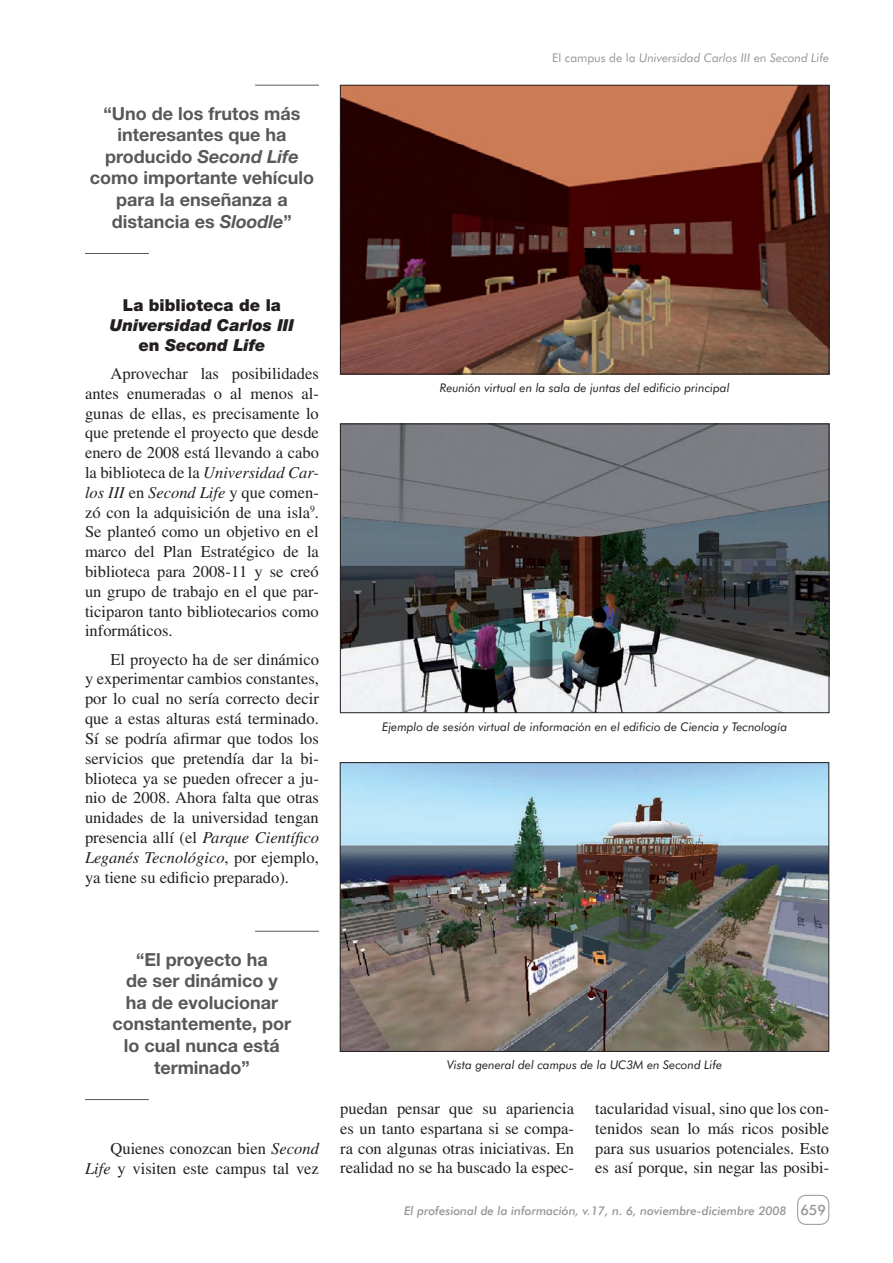
<style>
.page{position:relative;width:893px;height:1263px;background:#fff}
.page>*{position:absolute;margin:0;border:0;box-sizing:border-box;transform-origin:0 0}
.t1{font:700 18px/21.6px "Helvetica Neue";color:#57585a;text-align:center}
.t2{font:16.5px/19.8px "Times";color:#231f20;text-align:justify}
.t3{font:italic 900 16.5px/19.8px "Helvetica Neue";color:#231f20;text-align:center}
.t4{font:900 16.5px "Helvetica Neue";color:#231f20}
.t5{font:500 14.25px "Futura BT";color:#939598}
.t6{font:italic 12px "Futura BT";color:#231f20}
.t7{font:italic 500 12px "Futura BT";color:#939598}
.t8{font:italic 12px "Futura BT";color:#939598}
.s1{font-style:italic}
.s2{font-style:normal}
</style>
<div class="page">
<div style="left:797px;top:1195px;width:32px;height:30px;border:1px solid #939598;border-radius:9px"></div>
<hr style="left:255px;top:85px;width:64px;height:1px;background:#57585a">
<hr style="left:85px;top:253px;width:64px;height:1px;background:#57585a">
<hr style="left:255px;top:931px;width:64px;height:1px;background:#57585a">
<hr style="left:85px;top:1099px;width:64px;height:1px;background:#57585a">
<img style="left:342px;top:87px;width:485px;height:285px">
<div style="left:340px;top:85px;width:489px;height:289px;border:1px solid #231f20"></div>
<img style="left:342px;top:426px;width:485px;height:285px">
<div style="left:340px;top:424px;width:489px;height:289px;border:1px solid #231f20"></div>
<img style="left:342px;top:764px;width:485px;height:285px">
<div style="left:340px;top:762px;width:489px;height:289px;border:1px solid #231f20"></div>
<p class="t1" style="left:90px;top:102px;width:226px">“Uno de los frutos más interesantes que ha producido <span class="s1">Second Life </span>como importante vehículo para la enseñanza a distancia es <span class="s1">Sloodle</span>”</p>
<p class="t8" style="left:552px;top:51px;width:278px"><span class="s2">El campus de la</span> Universidad Carlos III <span class="s2">en</span> Second Life</p>
<p class="t4" style="left:123px;top:295px;width:160px">La biblioteca de la</p>
<p class="t3" style="left:110px;top:315px;width:185px">Universidad Carlos III <span class="s2">en</span> Second Life</p>
<p class="t2" style="left:85px;top:363px;width:235px;text-indent:26px">Aprovechar las posibilidades antes enumeradas o al menos al&shy;gunas de ellas, es precisamente lo que pretende el proyecto que desde enero de 2008 está llevando a cabo la biblioteca de la <span class="s1">Universidad Car&shy;los III</span> en <span class="s1">Second Life</span> y que comen&shy;zó con la adquisición de una isla<sup>9</sup>.<br>Se planteó como un objetivo en el marco del Plan Estratégico de la biblioteca para 2008-11 y se creó un grupo de trabajo en el que par&shy;ticiparon tanto bibliotecarios como informáticos.</p>
<p class="t2" style="left:85px;top:649px;width:235px;text-indent:26px">El proyecto ha de ser dinámico y experimentar cambios constantes, por lo cual no sería correcto decir que a estas alturas está terminado.<br>Sí se podría afirmar que todos los servicios que pretendía dar la bi&shy;blioteca ya se pueden ofrecer a ju&shy;nio de 2008. Ahora falta que otras unidades de la universidad tengan presencia allí (el <span class="s1">Parque Científico Leganés Tecnológico</span>, por ejemplo, ya tiene su edificio preparado).</p>
<p class="t6" style="left:440px;top:380px;width:291px">Reunión virtual en la sala de juntas del edificio principal</p>
<p class="t6" style="left:382px;top:719px;width:406px">Ejemplo de sesión virtual de información en el edificio de Ciencia y Tecnología</p>
<p class="t1" style="left:113px;top:948px;width:180px">“El proyecto ha<br>de ser dinámico y<br>ha de evolucionar constantemente, por lo cual nunca está terminado”</p>
<p class="t2" style="left:85px;top:1138px;width:235px;text-align:right">Quienes conozcan bien <span class="s1">Second<br>Life</span> y visiten este campus tal vez</p>
<p class="t6" style="left:447px;top:1058px;width:277px">Vista general del campus de la UC3M en Second Life</p>
<p class="t2" style="left:340px;top:1098px;width:235px">puedan pensar que su apariencia es un tanto espartana si se compa&shy;ra con algunas otras iniciativas. En realidad no se ha buscado la espec-</p>
<p class="t2" style="left:595px;top:1098px;width:235px">tacularidad visual, sino que los con&shy;tenidos sean lo más ricos posible para sus usuarios potenciales. Esto es así porque, sin negar las posibi-</p>
<p class="t7" style="left:404px;top:1203px;width:384px">El profesional de la información, v.17, n. 6, noviembre-diciembre 2008</p>
<p class="t5" style="left:800px;top:1201px;width:27px">659</p>
</div>
